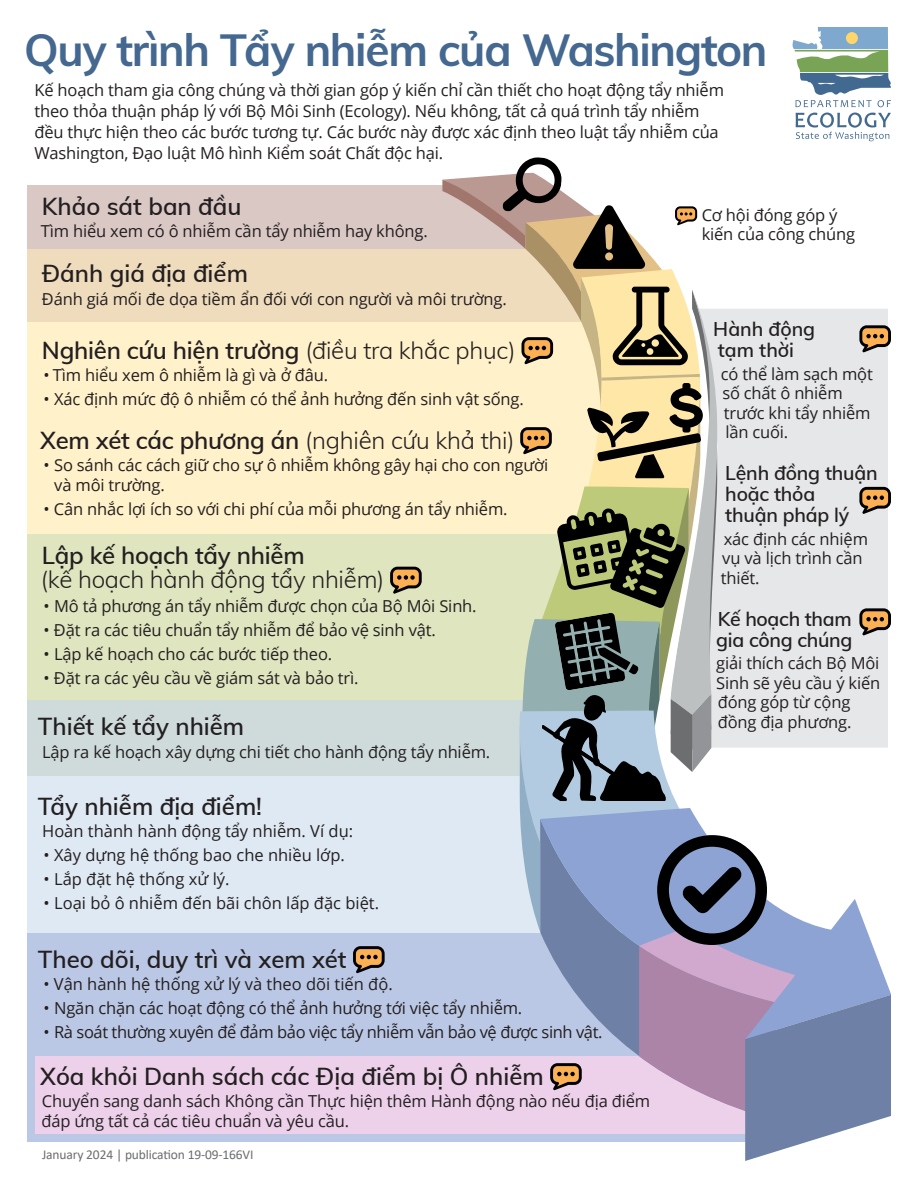
<style>
.page{position:relative;width:918px;height:1188px;background:#fff}
.page>*{position:absolute;margin:0;border:0;box-sizing:border-box;transform-origin:0 0}
.t1{font:700 45px "Muli";letter-spacing:-.03em;color:#44688f}
.t2{font:600 24px "Muli";color:#231f20}
.t3{font:300 24px "Muli";letter-spacing:-.01em;color:#231f20}
.t4{font:600 19.5px/21px "Muli";letter-spacing:-.01em;color:#231f20}
.t5{font:16.5px/19.5px "Open Sans";letter-spacing:-.01em;color:#231f20}
.t6{font:13.5px "Calibri";letter-spacing:-.01em;color:#6c6d70}
.s1{font-weight:300}
</style>
<div class="page">
<svg style="left:793px;top:27px;width:98px;height:80px"></svg>
<svg style="left:796px;top:113px;width:95px;height:28px"></svg>
<div style="left:27px;top:322px;width:612px;height:225px;background:#fff1ca"></div>
<div style="left:27px;top:249px;width:566px;height:73px;background:#efdcbd"></div>
<div style="left:27px;top:699px;width:561px;height:77px;background:#cfdbdb"></div>
<div style="left:27px;top:776px;width:546px;height:157px;background:#dfe9f3"></div>
<div style="left:27px;top:933px;width:731px;height:208px;background:#bbc8e5"></div>
<div style="left:27px;top:534px;width:556px;height:165px;background:#dfe5bf"></div>
<div style="left:35px;top:1057px;width:731px;height:77px;background:#edd1eb"></div>
<div style="left:27px;top:186px;width:506px;height:63px;background:#dac8c5"></div>
<svg style="left:390px;top:567px;width:32px;height:27px"></svg>
<svg style="left:353px;top:946px;width:32px;height:27px"></svg>
<svg style="left:442px;top:157px;width:449px;height:1004px"></svg>
<h1 class="t1" style="left:24px;top:17px;width:745px">Quy trình Tẩy nhiễm của Washington</h1>
<p class="t5" style="left:34px;top:79px;width:691px;line-height:21px">Kế hoạch tham gia công chúng và thời gian góp ý kiến chỉ cần thiết cho hoạt động tẩy nhiễm theo thỏa thuận pháp lý với Bộ Môi Sinh (Ecology). Nếu không, tất cả quá trình tẩy nhiễm đều thực hiện theo các bước tương tự. Các bước này được xác định theo luật tẩy nhiễm của Washington, Đạo luật Mô hình Kiểm soát Chất độc hại.</p>
<h2 class="t2" style="left:42px;top:189px;width:201px">Khảo sát ban đầu</h2>
<p class="t5" style="left:41px;top:221px;width:389px">Tìm hiểu xem có ô nhiễm cần tẩy nhiễm hay không.</p>
<h2 class="t2" style="left:42px;top:256px;width:208px">Đánh giá địa điểm</h2>
<p class="t5" style="left:42px;top:289px;width:466px">Đánh giá mối đe dọa tiềm ẩn đối với con người và môi trường.</p>
<h2 class="t2" style="left:42px;top:333px;width:475px">Nghiên cứu hiện trường <span class="s1">(điều tra khắc phục)</span></h2>
<p class="t5" style="left:43px;top:365px;width:286px">• Tìm hiểu xem ô nhiễm là gì và ở đâu.</p>
<p class="t5" style="left:43px;top:389px;width:482px">• Xác định mức độ ô nhiễm có thể ảnh hưởng đến sinh vật sống.</p>
<h2 class="t2" style="left:40px;top:423px;width:476px">Xem xét các phương án <span class="s1">(nghiên cứu khả thi)</span></h2>
<p class="t5" style="left:54px;top:455px;width:496px;text-indent:-11px">• So sánh các cách giữ cho sự ô nhiễm không gây hại cho con người và môi trường.</p>
<p class="t5" style="left:43px;top:499px;width:466px">• Cân nhắc lợi ích so với chi phí của mỗi phương án tẩy nhiễm.</p>
<h2 class="t2" style="left:42px;top:538px;width:264px">Lập kế hoạch tẩy nhiễm</h2>
<h2 class="t3" style="left:41px;top:562px;width:345px">(kế hoạch hành động tẩy nhiễm)</h2>
<p class="t5" style="left:43px;top:596px;width:435px">• Mô tả phương án tẩy nhiễm được chọn của Bộ Môi Sinh.</p>
<p class="t5" style="left:43px;top:620px;width:394px">• Đặt ra các tiêu chuẩn tẩy nhiễm để bảo vệ sinh vật.</p>
<p class="t5" style="left:43px;top:644px;width:290px">• Lập kế hoạch cho các bước tiếp theo.</p>
<p class="t5" style="left:43px;top:668px;width:317px">• Đặt ra các yêu cầu về giám sát và bảo trì.</p>
<h2 class="t2" style="left:38px;top:709px;width:208px">Thiết kế tẩy nhiễm</h2>
<p class="t5" style="left:42px;top:742px;width:450px">Lập ra kế hoạch xây dựng chi tiết cho hành động tẩy nhiễm.</p>
<h2 class="t2" style="left:38px;top:789px;width:226px">Tẩy nhiễm địa điểm!</h2>
<p class="t5" style="left:42px;top:821px;width:313px">Hoàn thành hành động tẩy nhiễm. Ví dụ:</p>
<p class="t5" style="left:43px;top:845px;width:303px">• Xây dựng hệ thống bao che nhiều lớp.</p>
<p class="t5" style="left:43px;top:869px;width:188px">• Lắp đặt hệ thống xử lý.</p>
<p class="t5" style="left:43px;top:893px;width:337px">• Loại bỏ ô nhiễm đến bãi chôn lấp đặc biệt.</p>
<h2 class="t2" style="left:38px;top:942px;width:310px">Theo dõi, duy trì và xem xét</h2>
<p class="t5" style="left:43px;top:974px;width:351px">• Vận hành hệ thống xử lý và theo dõi tiến độ.</p>
<p class="t5" style="left:43px;top:998px;width:480px">• Ngăn chặn các hoạt động có thể ảnh hưởng tới việc tẩy nhiễm.</p>
<p class="t5" style="left:43px;top:1022px;width:561px">• Rà soát thường xuyên để đảm bảo việc tẩy nhiễm vẫn bảo vệ được sinh vật.</p>
<h2 class="t2" style="left:40px;top:1059px;width:505px">Xóa khỏi Danh sách các Địa điểm bị Ô nhiễm</h2>
<p class="t5" style="left:41px;top:1091px;width:610px">Chuyển sang danh sách Không cần Thực hiện thêm Hành động nào nếu địa điểm đáp ứng tất cả các tiêu chuẩn và yêu cầu.</p>
<p class="t5" style="left:702px;top:204px;width:137px">Cơ hội đóng góp ý</p>
<p class="t5" style="left:702px;top:224px;width:155px">kiến của công chúng</p>
<p class="t4" style="left:713px;top:318px;width:103px">Hành động tạm thời</p>
<p class="t5" style="left:721px;top:363px;width:154px">có thể làm sạch một số chất ô nhiễm trước khi tẩy nhiễm lần cuối.</p>
<p class="t4" style="left:725px;top:462px;width:154px">Lệnh đồng thuận hoặc thỏa<br>thuận pháp lý</p>
<p class="t5" style="left:721px;top:528px;width:149px">xác định các nhiệm vụ và lịch trình cần thiết.</p>
<p class="t4" style="left:716px;top:607px;width:138px">Kế hoạch tham gia công chúng</p>
<p class="t5" style="left:716px;top:672px;width:166px">Sinh sẽ yêu cầu ý kiến</p>
<p class="t5" style="left:716px;top:653px;width:165px">giải thích cách Bộ Môi</p>
<p class="t5" style="left:718px;top:692px;width:135px">đóng góp từ cộng đồng địa phương.</p>
<p class="t6" style="left:42px;top:1145px;width:213px">January 2024 | publication 19-09-166VI</p>
</div>
